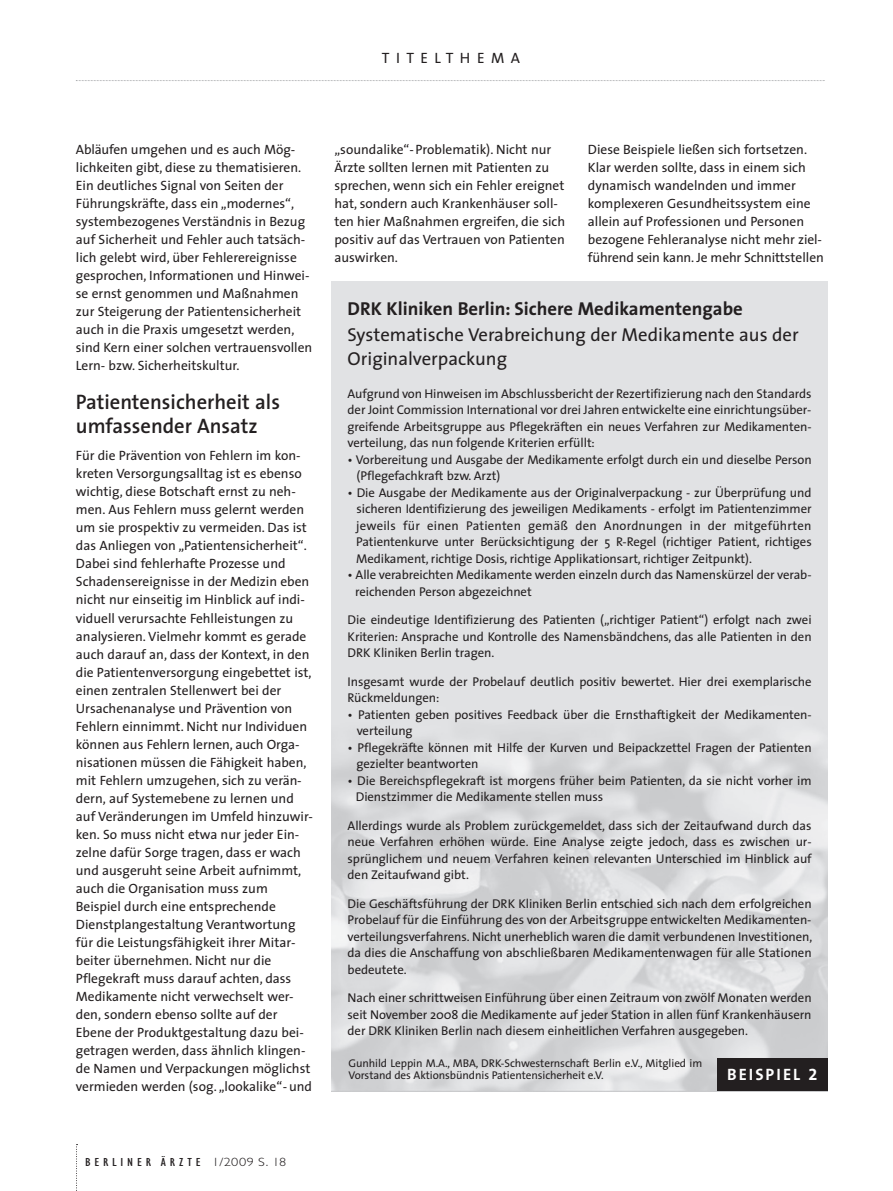
<style>
.page{position:relative;width:893px;height:1191px;background:#fff}
.page>*{position:absolute;margin:0;border:0;box-sizing:border-box;transform-origin:0 0}
.t1{font:600 21px/24px "The Sans";color:#231f20}
.t2{font:18.75px/24.8px "The Sans";color:#231f20}
.t3{font:700 16.5px "The Sans";letter-spacing:.12em;color:#fff}
.t4{font:15px "The Sans";letter-spacing:.42em;color:#231f20}
.t5{font:13.5px/18px "The Sans";color:#231f20}
.t6{font:12.75px/16.5px "The Sans";letter-spacing:-.005em;color:#231f20;text-align:justify}
.t7{font:300 12px "Gill Sans";color:#231f20;scale:1.2 1}
.t8{font:condensed 12px "Gill Sans";letter-spacing:.18em;color:#231f20;scale:1.2 1}
.t9{font:condensed 12px "Gill Sans";letter-spacing:.265em;color:#231f20;scale:1.2 1}
.t10{font:11.25px/12.8px "The Sans";letter-spacing:-.005em;color:#231f20}
.s1{font-weight:700}
.s2{font-family:"The Sans Bold Expert";font-weight:400}
</style>
<div class="page">
<svg style="left:76px;top:1144px;width:2px;height:47px"></svg>
<svg style="left:76px;top:80px;width:749px;height:1px"></svg>
<div style="left:717px;top:1058px;width:111px;height:33px;background:#231f20"></div>
<p class="t4" style="left:382px;top:46px;width:139px">TITELTHEMA</p>
<p class="t5" style="left:76px;top:140px;width:238px">Abläufen umgehen und es auch Mög - lich keiten gibt, diese zu thematisieren.<br>Ein deutliches Signal von Seiten der Führungskräf te, dass ein „modernes“, systembezogenes Ver ständnis in Bezug auf Sicherheit und Fehler auch tatsäch&shy;lich gelebt wird, über Fehlerereignisse gesprochen, Infor mationen und Hin wei - se ernst genommen und Maßnahmen zur Stei ge rung der Patientensicherheit auch in die Praxis umgesetzt werden, sind Kern einer solchen vertrauensvollen Lern- bzw. Sicherheitskultur.</p>
<p class="t1" style="left:76px;top:390px;width:206px">Patientensicherheit als umfassender Ansatz</p>
<p class="t5" style="left:76px;top:446px;width:238px">Für die Prävention von Fehlern im kon&shy;kreten Versorgungsalltag ist es ebenso wichtig, diese Botschaft ernst zu neh&shy;men. Aus Fehlern muss gelernt werden um sie prospektiv zu vermeiden. Das ist das Anliegen von „Patientensicherheit“.<br>Dabei sind fehlerhafte Prozesse und Scha dens ereignisse in der Medizin eben nicht nur einseitig im Hinblick auf indi&shy;viduell verursachte Fehlleistungen zu analysieren. Vielmehr kommt es gerade auch darauf an, dass der Kontext, in den die Patientenver sorgung eingebettet ist, einen zentralen Stellenwert bei der Ursachenanalyse und Prävention von Fehlern einnimmt. Nicht nur Individuen können aus Feh lern lernen, auch Orga - nisa tio nen müssen die Fähigkeit haben, mit Fehlern umzugehen, sich zu verän&shy;dern, auf Systemebene zu lernen und auf Veränderungen im Umfeld hinzuwir&shy;ken. So muss nicht etwa nur jeder Ein - zelne dafür Sorge tragen, dass er wach und ausgeruht seine Arbeit aufnimmt, auch die Organisation muss zum Beispiel durch eine entsprechende Dienstplan gestaltung Verant wortung für die Leistungsfähigkeit ihrer Mitar - beiter übernehmen. Nicht nur die Pflegekraft muss darauf achten, dass Medikamente nicht verwechselt wer&shy;den, sondern ebenso sollte auf der Ebene der Produkt gestaltung dazu bei&shy;getragen werden, dass ähnlich klingen&shy;de Namen und Verpackungen möglichst vermieden werden (sog. „lookalike“- und</p>
<p class="t5" style="left:334px;top:140px;width:232px">„soundalike“- Problematik). Nicht nur Ärzte sollten lernen mit Patienten zu sprechen, wenn sich ein Fehler ereignet hat, sondern auch Krankenhäuser soll&shy;ten hier Maßnahmen ergreifen, die sich positiv auf das Vertrauen von Pa tien ten auswirken.</p>
<p class="t5" style="left:588px;top:140px;width:238px">Diese Beispiele ließen sich fortsetzen.<br>Klar werden sollte, dass in einem sich dynamisch wandelnden und immer komplexeren Gesundheitssystem eine allein auf Professionen und Personen bezogene Fehleranalyse nicht mehr ziel&shy;führend sein kann. Je mehr Schnitt stel len</p>
<p class="t2" style="left:348px;top:296px;width:453px"><span class="s1">DRK Kliniken Berlin: Sichere Medikamentengabe<br></span>Systematische Verabreichung der Medikamente aus der<br>Originalverpackung</p>
<p class="t6" style="left:348px;top:385px;width:465px">Aufgrund von Hinweisen im Abschlussbericht der Rezertifizierung nach den Standards der Joint Commission International vor drei Jahren entwickelte eine einrichtungsüber&shy;greifende Arbeitsgruppe aus Pflegekräften ein neues Verfahren zur Medikamenten - ver teilung, das nun folgende Kriterien erfüllt:</p>
<p class="t6" style="left:357px;top:451px;width:457px;text-indent:-9px">• Vorbereitung und Ausgabe der Medikamente erfolgt durch ein und dieselbe Person (Pflegefachkraft bzw. Arzt)</p>
<p class="t6" style="left:356px;top:484px;width:457px;text-indent:-9px">• Die Ausgabe der Medikamente aus der Originalverpackung - zur Überprüfung und sicheren Identifizierung des jeweiligen Medikaments - erfolgt im Patientenzimmer jeweils für einen Patienten gemäß den Anordnungen in der mitgeführten Patientenkurve unter Berücksichtigung der 5 R-Regel (richtiger Patient, richtiges Medikament, richtige Dosis, richtige Applikationsart, richtiger Zeitpunkt).</p>
<p class="t6" style="left:355px;top:566px;width:458px;text-indent:-8px">• Alle verabreichten Medikamente werden einzeln durch das Namenskürzel der verab&shy;reichenden Person abgezeichnet</p>
<p class="t6" style="left:348px;top:611px;width:465px">Die eindeutige Identifizierung des Patienten („richtiger Patient“) erfolgt nach zwei Kriterien: Ansprache und Kontrolle des Namensbändchens, das alle Patienten in den DRK Kliniken Berlin tragen.</p>
<p class="t6" style="left:348px;top:673px;width:465px">Insgesamt wurde der Probelauf deutlich positiv bewertet. Hier drei exemplarische<br>Rückmeldungen:</p>
<p class="t6" style="left:357px;top:706px;width:456px;text-indent:-9px">• Patienten geben positives Feedback über die Ernsthaftigkeit der Medikamen ten&shy;verteilung</p>
<p class="t6" style="left:357px;top:739px;width:457px;text-indent:-9px">• Pflegekräfte können mit Hilfe der Kurven und Beipackzettel Fragen der Patienten gezielter beantworten</p>
<p class="t6" style="left:356px;top:772px;width:457px;text-indent:-8px">• Die Bereichspflegekraft ist morgens früher beim Patienten, da sie nicht vorher im<br>Dienstzimmer die Medikamente stellen muss</p>
<p class="t6" style="left:348px;top:817px;width:466px">Allerdings wurde als Problem zurückgemeldet, dass sich der Zeitaufwand durch das neue Verfahren erhöhen würde. Eine Analyse zeigte jedoch, dass es zwischen ur - sprüng lichem und neuem Verfahren keinen relevanten Unterschied im Hinblick auf den Zeitaufwand gibt.</p>
<p class="t6" style="left:348px;top:895px;width:466px">Die Geschäftsführung der DRK Kliniken Berlin entschied sich nach dem erfolgreichen Probelauf für die Einführung des von der Arbeitsgruppe entwickelten Medikamenten - verteilungsverfahrens. Nicht unerheblich waren die damit verbundenen Investitionen, da dies die Anschaffung von abschließbaren Medikamentenwagen für alle Stationen bedeutete.</p>
<p class="t6" style="left:348px;top:989px;width:465px">Nach einer schrittweisen Einführung über einen Zeitraum von zwölf Monaten werden seit November 2008 die Medikamente auf jeder Station in allen fünf Krankenhäusern der DRK Kliniken Berlin nach diesem einheitlichen Verfahren ausgegeben.</p>
<p class="t3" style="left:727px;top:1060px;width:92px">BEISPIEL <span class="s2">2</span></p>
<p class="t10" style="left:348px;top:1056px;width:355px">Gunhild Leppin M.A., MBA, DRK-Schwesternschaft Berlin e.V., Mitglied im<br>Vorstand des Aktionsbündnis Patientensicherheit e.V.</p>
<p class="t9" style="left:85px;top:1155px;width:98px">BERLINER ÄRZTE</p>
<p class="t7" style="left:195px;top:1157px;width:59px">1/2009 S. 18</p>
<p class="t7" style="left:212px;top:1155px;width:63px">1/2009 S. 18</p>
<p class="t8" style="left:84px;top:1158px;width:86px">BERLINER ÄRZTE</p>
</div>
